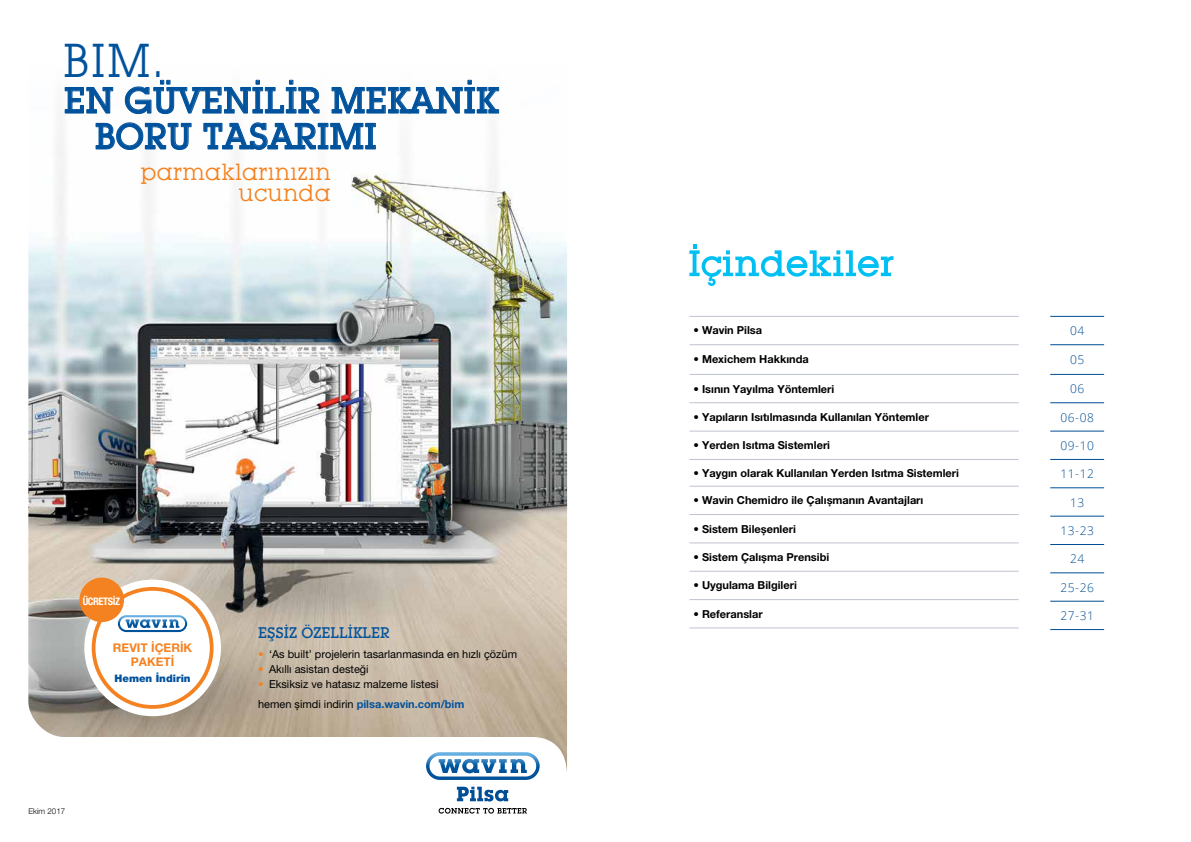
<style>
.page{position:relative;width:1191px;height:842px;background:#fff}
.page>*{position:absolute;margin:0;border:0;box-sizing:border-box;transform-origin:0 0}
.t1{font:46.2px "Lubalin Graph IT Cby BT";color:#00529c}
.t2{font:500 36px/35.9px "Lubalin Graph IT Cby BT";color:#00529c}
.t3{font:22.7px/21.3px "Lubalin Graph IT Cby BT";letter-spacing:.01em;color:#f58220;text-align:right}
.t4{font:500 15px "Lubalin Graph IT Cby BT";color:#00529c}
.t5{font:300 12px "Open Sans";letter-spacing:.05em;color:#004e95}
.t6{font:700 12px/14.3px "Helvetica Neue LT Pro";color:#f58220;text-align:center}
.t7{font:700 11px "Helvetica Neue LT Pro";color:#000}
.t8{font:11px/20px "Helvetica Neue LT Pro";color:#000}
.t9{font:900 10.4px "Helvetica Neue LT Pro";color:#00529c}
.t10{font:700 condensed 10.4px "Helvetica Neue LT Pro";letter-spacing:-.035em;color:#fff}
.t11{font:300 8px "Helvetica Neue LT Pro";color:#000}
.s1{color:#f58220}
.s2{font-weight:700;color:#00529c}
</style>
<div class="page">
<hr style="left:689px;top:316px;width:329px;height:1px;background:#bfc3ce">
<hr style="left:689px;top:344px;width:329px;height:1px;background:#bfc3ce">
<hr style="left:689px;top:374px;width:329px;height:1px;background:#bfc3ce">
<hr style="left:689px;top:402px;width:329px;height:1px;background:#bfc3ce">
<hr style="left:689px;top:431px;width:329px;height:1px;background:#bfc3ce">
<hr style="left:689px;top:459px;width:329px;height:1px;background:#bfc3ce">
<hr style="left:689px;top:486px;width:329px;height:1px;background:#bfc3ce">
<hr style="left:689px;top:514px;width:329px;height:1px;background:#bfc3ce">
<hr style="left:689px;top:543px;width:329px;height:1px;background:#bfc3ce">
<hr style="left:689px;top:571px;width:329px;height:1px;background:#bfc3ce">
<hr style="left:689px;top:599px;width:329px;height:1px;background:#bfc3ce">
<hr style="left:689px;top:628px;width:329px;height:1px;background:#bfc3ce">
<hr style="left:1050px;top:316px;width:54px;height:1px;background:#004e95">
<hr style="left:1050px;top:344px;width:54px;height:1px;background:#004e95">
<hr style="left:1050px;top:374px;width:54px;height:1px;background:#004e95">
<hr style="left:1050px;top:402px;width:54px;height:1px;background:#004e95">
<hr style="left:1050px;top:431px;width:54px;height:1px;background:#004e95">
<hr style="left:1050px;top:459px;width:54px;height:1px;background:#004e95">
<hr style="left:1050px;top:487px;width:54px;height:1px;background:#004e95">
<hr style="left:1050px;top:516px;width:54px;height:1px;background:#004e95">
<hr style="left:1050px;top:544px;width:54px;height:1px;background:#004e95">
<hr style="left:1050px;top:573px;width:54px;height:1px;background:#004e95">
<hr style="left:1050px;top:601px;width:54px;height:1px;background:#004e95">
<hr style="left:1050px;top:629px;width:54px;height:1px;background:#004e95">
<svg style="left:689px;top:244px;width:204px;height:42px"></svg>
<img style="left:28px;top:79px;width:539px;height:692px">
<div style="left:84px;top:580px;width:137px;height:136px;background:#fff;border-radius:50%"></div>
<div style="left:92px;top:587px;width:122px;height:122px;border:4px solid #f58220;border-radius:50%"></div>
<svg style="left:118px;top:615px;width:69px;height:17px"></svg>
<div style="left:79px;top:578px;width:45px;height:44px;background:#f58220;border-radius:50%"></div>
<svg style="left:65px;top:87px;width:48px;height:27px"></svg>
<svg style="left:125px;top:80px;width:194px;height:34px"></svg>
<svg style="left:331px;top:80px;width:168px;height:34px"></svg>
<svg style="left:96px;top:122px;width:96px;height:28px"></svg>
<svg style="left:203px;top:122px;width:173px;height:28px"></svg>
<svg style="left:426px;top:752px;width:113px;height:28px"></svg>
<svg style="left:438px;top:808px;width:89px;height:6px"></svg>
<svg style="left:457px;top:787px;width:51px;height:14px"></svg>
<h1 class="t1" style="left:63px;top:33px;width:103px">BIM.</h1>
<h2 class="t2" style="left:95px;top:82px;width:405px;text-indent:-31px">EN GÜVENİLİR MEKANİK<br>BORU TASARIMI</h2>
<h3 class="t3" style="left:141px;top:161px;width:192px">parmaklarınızın ucunda</h3>
<p class="t10" style="left:83px;top:595px;width:39px">ÜCRETSİZ</p>
<p class="t6" style="left:113px;top:640px;width:81px">REVIT İÇERİK<br>PAKETİ</p>
<p class="t9" style="left:115px;top:672px;width:78px">Hemen İndirin</p>
<p class="t11" style="left:28px;top:806px;width:38px">Ekim 2017</p>
<h3 class="t4" style="left:258px;top:623px;width:133px">EŞSİZ ÖZELLİKLER</h3>
<p class="t8" style="left:258px;top:644px;width:260px"><span class="s1">•</span> ‘As built’ projelerin tasarlanmasında en hızlı çözüm</p>
<p class="t8" style="left:258px;top:659px;width:112px"><span class="s1">•</span> Akıllı asistan desteği</p>
<p class="t8" style="left:258px;top:674px;width:208px"><span class="s1">•</span> Eksiksiz ve hatasız malzeme listesi hemen şimdi indirin <span class="s2">pilsa.wavin.com/bim</span></p>
<p class="t7" style="left:693px;top:324px;width:70px">• Wavin Pilsa</p>
<p class="t7" style="left:693px;top:353px;width:117px">• Mexichem Hakkında</p>
<p class="t7" style="left:693px;top:382px;width:142px">• Isının Yayılma Yöntemleri</p>
<p class="t7" style="left:693px;top:410px;width:237px">• Yapıların Isıtılmasında Kullanılan Yöntemler</p>
<p class="t7" style="left:693px;top:438px;width:138px">• Yerden Isıtma Sistemleri</p>
<p class="t7" style="left:693px;top:466px;width:267px">• Yaygın olarak Kullanılan Yerden Isıtma Sistemleri</p>
<p class="t7" style="left:693px;top:494px;width:231px">• Wavin Chemidro ile Çalışmanın Avantajları</p>
<p class="t7" style="left:693px;top:522px;width:104px">• Sistem Bileşenleri</p>
<p class="t7" style="left:693px;top:550px;width:137px">• Sistem Çalışma Prensibi</p>
<p class="t7" style="left:693px;top:579px;width:105px">• Uygulama Bilgileri</p>
<p class="t7" style="left:693px;top:607px;width:71px">• Referanslar</p>
<p class="t5" style="left:1070px;top:323px;width:16px">04</p>
<p class="t5" style="left:1070px;top:352px;width:16px">05</p>
<p class="t5" style="left:1070px;top:381px;width:16px">06</p>
<p class="t5" style="left:1060px;top:409px;width:35px">06-08</p>
<p class="t5" style="left:1060px;top:437px;width:35px">09-10</p>
<p class="t5" style="left:1060px;top:466px;width:35px">11-12</p>
<p class="t5" style="left:1070px;top:494px;width:16px">13</p>
<p class="t5" style="left:1060px;top:522px;width:35px">13-23</p>
<p class="t5" style="left:1070px;top:551px;width:16px">24</p>
<p class="t5" style="left:1060px;top:579px;width:35px">25-26</p>
<p class="t5" style="left:1060px;top:607px;width:35px">27-31</p>
</div>
